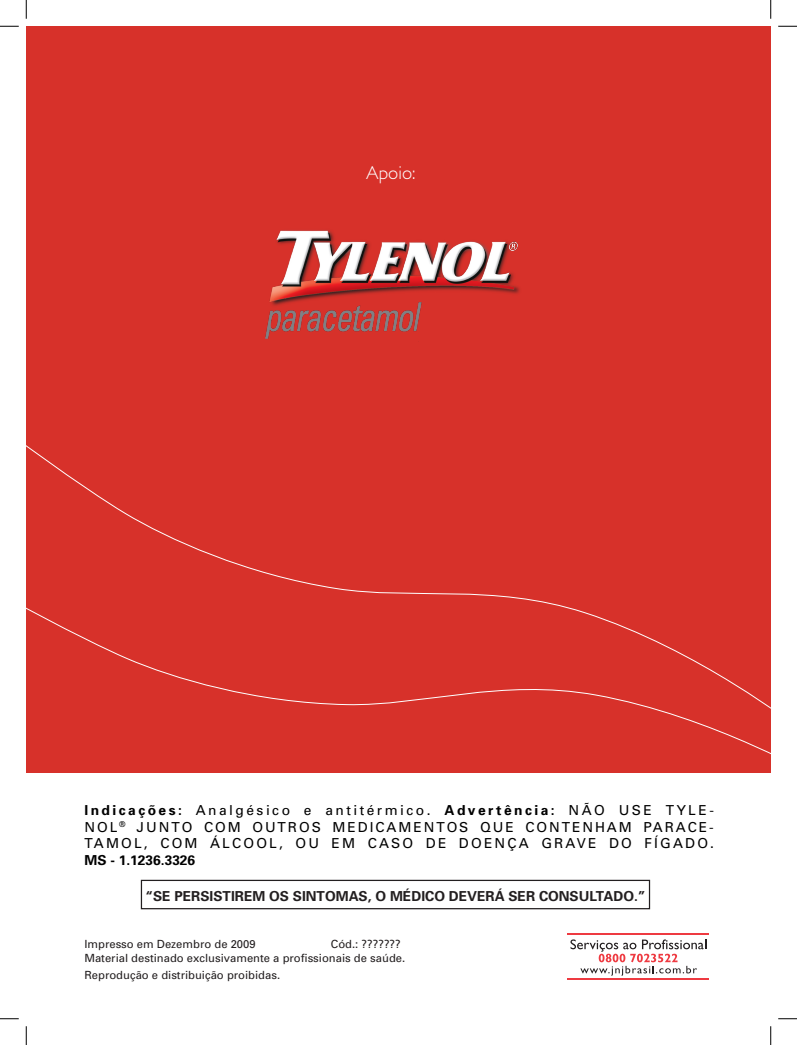
<style>
.page{position:relative;width:797px;height:1045px;background:#fff}
.page>*{position:absolute;margin:0;border:0;box-sizing:border-box;transform-origin:0 0}
.texto{font:300 18.75px "Gill Sans";color:#fff}
.ITEM{font:13.75px/16.5px "Univers";letter-spacing:.16em;color:#000;text-align:justify}
.ITEM-2{font:700 13.75px "Univers";color:#231f20}
.ITEM-3{font:11.25px "Univers";color:#231f20}
.s1{font-weight:700}
</style>
<div class="page">
<div style="left:26px;top:26px;width:744px;height:747px;background:#d7312a"></div>
<img style="left:265px;top:230px;width:255px;height:109px">
<div style="left:141px;top:879px;width:509px;height:30px;border:1px solid #231f20"></div>
<svg style="left:570px;top:939px;width:136px;height:37px"></svg>
<hr style="left:568px;top:933px;width:141px;height:1px;background:#ee3a41">
<hr style="left:568px;top:978px;width:141px;height:1px;background:#ee3a41">
<svg style="left:26px;top:580px;width:744px;height:174px"></svg>
<svg style="left:0;top:25px;width:19px;height:2px"></svg>
<svg style="left:778px;top:25px;width:19px;height:2px"></svg>
<svg style="left:0;top:1018px;width:19px;height:1px"></svg>
<svg style="left:778px;top:1018px;width:19px;height:1px"></svg>
<svg style="left:25px;top:0;width:2px;height:19px"></svg>
<svg style="left:25px;top:1026px;width:2px;height:19px"></svg>
<svg style="left:770px;top:0;width:1px;height:19px"></svg>
<svg style="left:770px;top:1026px;width:1px;height:19px"></svg>
<p class="texto" style="left:366px;top:162px;width:51px">Apoio:</p>
<p class="ITEM" style="left:84px;top:802px;width:631px"><span class="s1">Indicações:</span> Analgésico e antitérmico. <span class="s1">Advertência:</span> NÃO USE TYLE-NOL<sup>®</sup> JUNTO COM OUTROS MEDICAMENTOS QUE CONTENHAM PARACE-TAMOL, COM ÁLCOOL, OU EM CASO DE DOENÇA GRAVE DO FÍGADO.<br><span class="s1">MS - 1.1236.3326</span></p>
<p class="ITEM-2" style="left:145px;top:887px;width:501px">“SE PERSISTIREM OS SINTOMAS, O MÉDICO DEVERÁ SER CONSULTADO.”</p>
<p class="ITEM-3" style="left:84px;top:938px;width:173px">Impresso em Dezembro de 2009</p>
<p class="ITEM-3" style="left:331px;top:938px;width:72px">Cód.: ???????</p>
<p class="ITEM-3" style="left:84px;top:951px;width:322px">Material destinado exclusivamente a profissionais de saúde.</p>
<p class="ITEM-3" style="left:84px;top:968px;width:197px">Reprodução e distribuição proibidas.</p>
</div>
